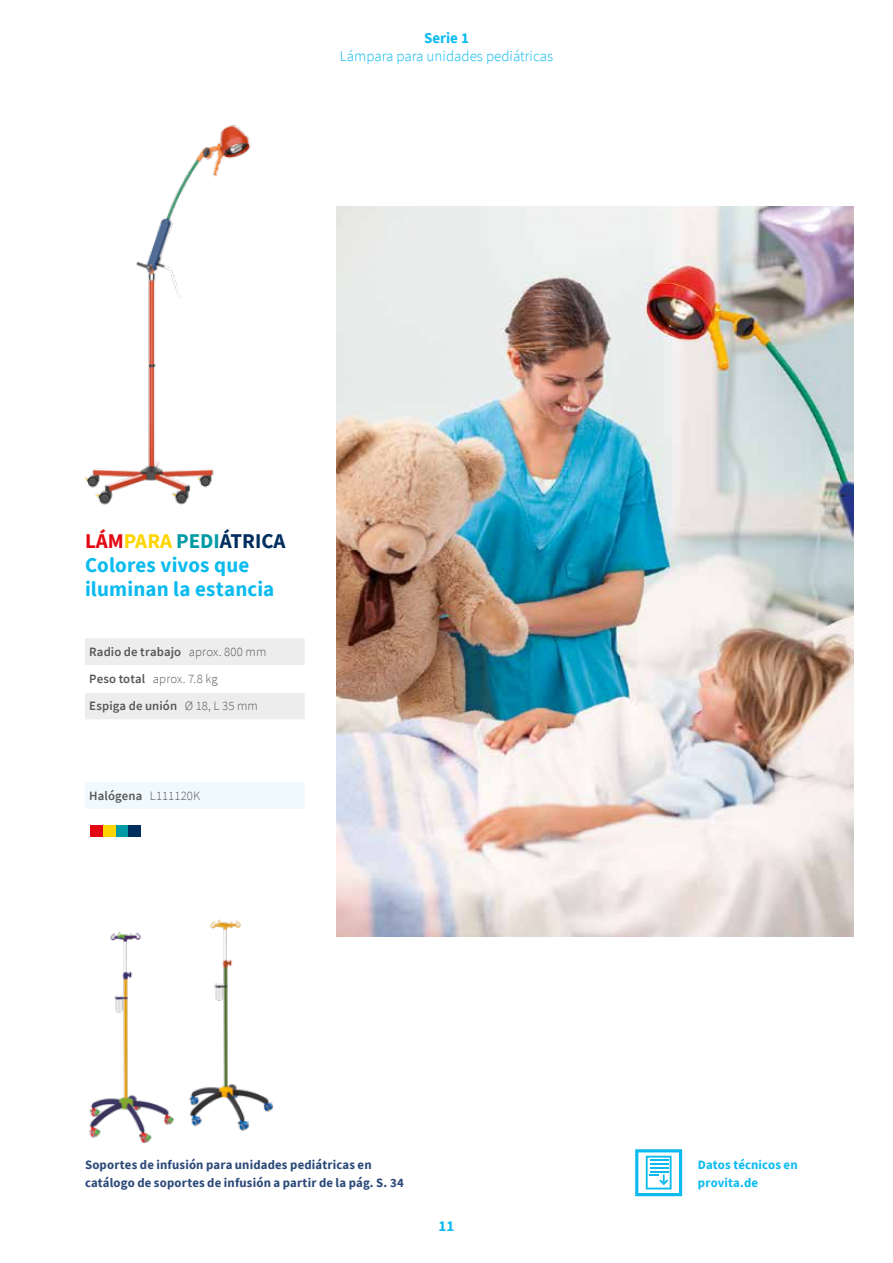
<style>
.page{position:relative;width:893px;height:1263px;background:#fff}
.page>*{position:absolute;margin:0;border:0;box-sizing:border-box;transform-origin:0 0}
.t1{font:700 21px/24px "Source Sans Pro";letter-spacing:.005em;color:#0bbbef}
.t2{font:300 15px "Source Sans Pro";color:#0bbbef}
.t3{font:700 15px "Source Sans Pro";color:#0bbbef}
.t4{font:700 12.75px/18px "Source Sans Pro";letter-spacing:.015em;color:#2c4a79}
.t5{font:600 12.75px/27px "Source Sans Pro";letter-spacing:.01em;color:#575756}
.t6{font:700 12.75px/18px "Source Sans Pro";letter-spacing:.01em;color:#0bbbef}
.s1{color:#e30613}
.s2{color:#ffd500}
.s3{color:#009ba4}
.s4{color:#002e5f}
.s5{font-weight:300}
</style>
<div class="page">
<img style="left:337px;top:206px;width:516px;height:731px">
<div style="left:85px;top:782px;width:220px;height:27px;background:#f0f9fe"></div>
<div style="left:85px;top:638px;width:220px;height:81px;background:#ededed"></div>
<div style="left:85px;top:665px;width:220px;height:27px;background:#fff"></div>
<img style="left:89px;top:931px;width:85px;height:211px">
<img style="left:189px;top:919px;width:84px;height:212px">
<div style="left:91px;top:826px;width:12px;height:11px;background:#e30613"></div>
<div style="left:103px;top:826px;width:13px;height:11px;background:#ffd500"></div>
<div style="left:116px;top:826px;width:12px;height:11px;background:#009ba4"></div>
<div style="left:128px;top:826px;width:13px;height:11px;background:#002e5f"></div>
<img style="left:84px;top:125px;width:167px;height:380px">
<div style="left:635px;top:1149px;width:47px;height:47px;border:3px solid #0bbbef"></div>
<svg style="left:646px;top:1156px;width:26px;height:33px"></svg>
<p class="t3" style="left:424px;top:28px;width:46px">Serie 1</p>
<p class="t2" style="left:340px;top:47px;width:215px">Lámpara para unidades pediátricas</p>
<h1 class="t1" style="left:85px;top:529px;width:202px"><span class="s1">LÁM</span><span class="s2">PARA</span> <span class="s3">PEDI</span><span class="s4">ÁTRICA<br></span>Colores vivos que iluminan la estancia</h1>
<p class="t5" style="left:89px;top:638px;width:179px">Radio de trabajo <span class="s5">aprox. 800 mm<br></span>Peso total <span class="s5">aprox. 7.8 kg<br></span>Espiga de unión <span class="s5">Ø 18, L 35 mm</span></p>
<p class="t5" style="left:89px;top:782px;width:113px">Halógena <span class="s5">L111120K</span></p>
<p class="t4" style="left:85px;top:1156px;width:320px">Soportes de infusión para unidades pediátricas en catálogo de soportes de infusión a partir de la pág. S. 34</p>
<p class="t3" style="left:439px;top:1216px;width:17px">11</p>
<p class="t6" style="left:698px;top:1156px;width:101px">Datos técnicos en provita.de</p>
</div>
